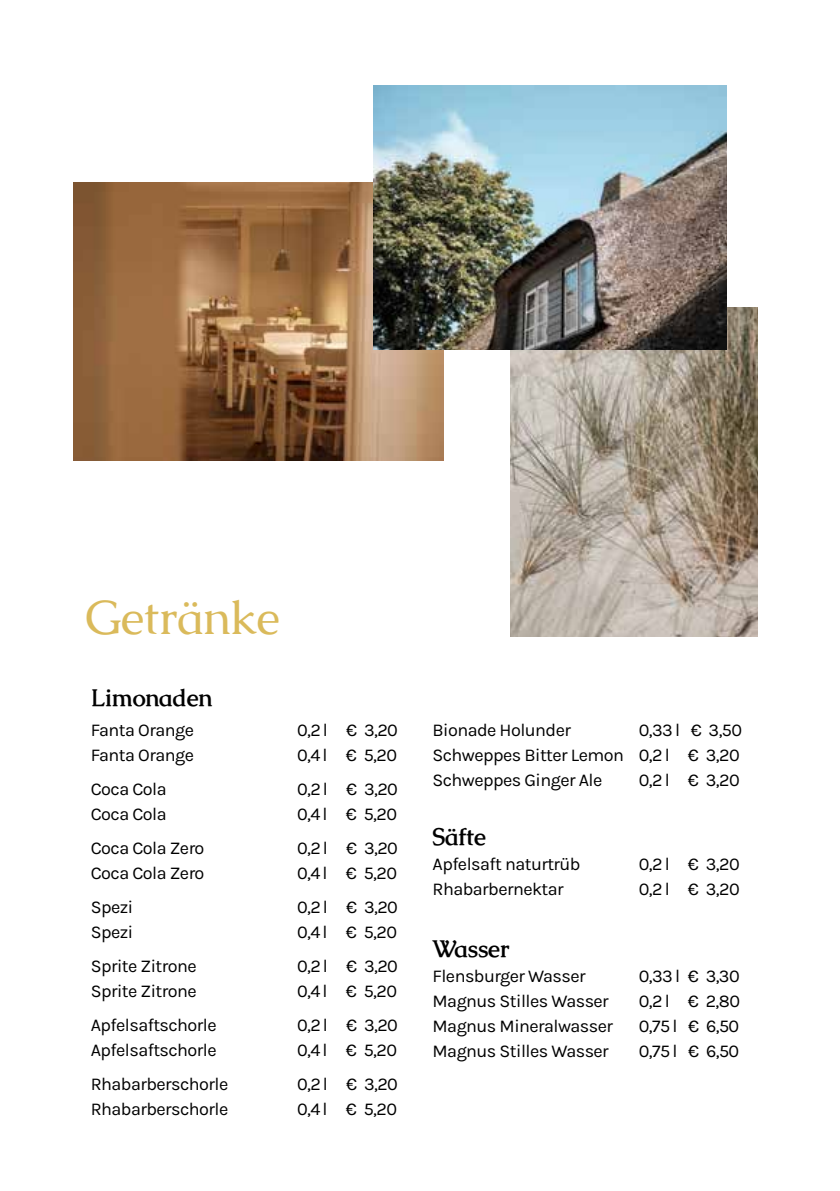
<style>
.page{position:relative;width:840px;height:1191px;background:#fff}
.page>*{position:absolute;margin:0;border:0;box-sizing:border-box;transform-origin:0 0}
.t1{font:48px "Caudex";letter-spacing:-.02em;color:#daba5b}
.t2{font:700 24px "Caudex";letter-spacing:-.01em;color:#000}
.t3{font:18px/25px "Karla";letter-spacing:-.03em;color:#000}
</style>
<div class="page">
<img style="left:510px;top:308px;width:246px;height:328px">
<img style="left:74px;top:183px;width:369px;height:277px">
<img style="left:373px;top:85px;width:353px;height:265px">
<h1 class="t1" style="left:85px;top:586px;width:196px">Getränke</h1>
<h2 class="t2" style="left:91px;top:681px;width:123px">Limonaden</h2>
<p class="t3" style="left:91px;top:716px;width:104px">Fanta Orange</p>
<p class="t3" style="left:297px;top:716px;width:102px">0,2 l € 3,20</p>
<p class="t3" style="left:91px;top:741px;width:104px">Fanta Orange</p>
<p class="t3" style="left:297px;top:741px;width:101px">0,4 l € 5,20</p>
<p class="t3" style="left:91px;top:775px;width:77px">Coca Cola</p>
<p class="t3" style="left:297px;top:775px;width:102px">0,2 l € 3,20</p>
<p class="t3" style="left:91px;top:800px;width:77px">Coca Cola</p>
<p class="t3" style="left:297px;top:800px;width:101px">0,4 l € 5,20</p>
<p class="t3" style="left:91px;top:834px;width:115px">Coca Cola Zero</p>
<p class="t3" style="left:297px;top:834px;width:102px">0,2 l € 3,20</p>
<p class="t3" style="left:91px;top:859px;width:115px">Coca Cola Zero</p>
<p class="t3" style="left:297px;top:859px;width:101px">0,4 l € 5,20</p>
<p class="t3" style="left:91px;top:893px;width:44px">Spezi</p>
<p class="t3" style="left:297px;top:893px;width:102px">0,2 l € 3,20</p>
<p class="t3" style="left:91px;top:918px;width:44px">Spezi</p>
<p class="t3" style="left:297px;top:918px;width:101px">0,4 l € 5,20</p>
<p class="t3" style="left:91px;top:952px;width:107px">Sprite Zitrone</p>
<p class="t3" style="left:297px;top:952px;width:102px">0,2 l € 3,20</p>
<p class="t3" style="left:91px;top:977px;width:107px">Sprite Zitrone</p>
<p class="t3" style="left:297px;top:977px;width:101px">0,4 l € 5,20</p>
<p class="t3" style="left:91px;top:1011px;width:127px">Apfelsaftschorle</p>
<p class="t3" style="left:297px;top:1011px;width:102px">0,2 l € 3,20</p>
<p class="t3" style="left:91px;top:1036px;width:127px">Apfelsaftschorle</p>
<p class="t3" style="left:297px;top:1036px;width:101px">0,4 l € 5,20</p>
<p class="t3" style="left:91px;top:1070px;width:139px">Rhabarberschorle</p>
<p class="t3" style="left:297px;top:1070px;width:102px">0,2 l € 3,20</p>
<p class="t3" style="left:91px;top:1095px;width:139px">Rhabarberschorle</p>
<p class="t3" style="left:297px;top:1095px;width:101px">0,4 l € 5,20</p>
<p class="t3" style="left:432px;top:717px;width:140px">Bionade Holunder</p>
<p class="t3" style="left:432px;top:717px;width:311px;text-indent:206px">0,33 l € 3,50<br>Schweppes Bitter Lemon 0,2 l € 3,20<br>Schweppes Ginger Ale</p>
<p class="t3" style="left:638px;top:767px;width:102px">0,2 l € 3,20</p>
<h2 class="t2" style="left:432px;top:821px;width:55px">Säfte</h2>
<p class="t3" style="left:432px;top:851px;width:149px">Apfelsaft naturtrüb</p>
<p class="t3" style="left:638px;top:851px;width:102px">0,2 l € 3,20</p>
<p class="t3" style="left:432px;top:876px;width:133px">Rhabarbernektar</p>
<p class="t3" style="left:638px;top:876px;width:102px">0,2 l € 3,20</p>
<h2 class="t2" style="left:432px;top:933px;width:78px">Wasser</h2>
<p class="t3" style="left:432px;top:963px;width:154px">Flensburger Wasser</p>
<p class="t3" style="left:638px;top:963px;width:102px">0,33 l € 3,30</p>
<p class="t3" style="left:432px;top:988px;width:178px">Magnus Stilles Wasser</p>
<p class="t3" style="left:638px;top:988px;width:103px">0,2 l € 2,80</p>
<p class="t3" style="left:432px;top:1013px;width:182px">Magnus Mineralwasser</p>
<p class="t3" style="left:638px;top:1013px;width:102px">0,75 l € 6,50</p>
<p class="t3" style="left:432px;top:1038px;width:178px">Magnus Stilles Wasser</p>
<p class="t3" style="left:638px;top:1038px;width:102px">0,75 l € 6,50</p>
</div>
